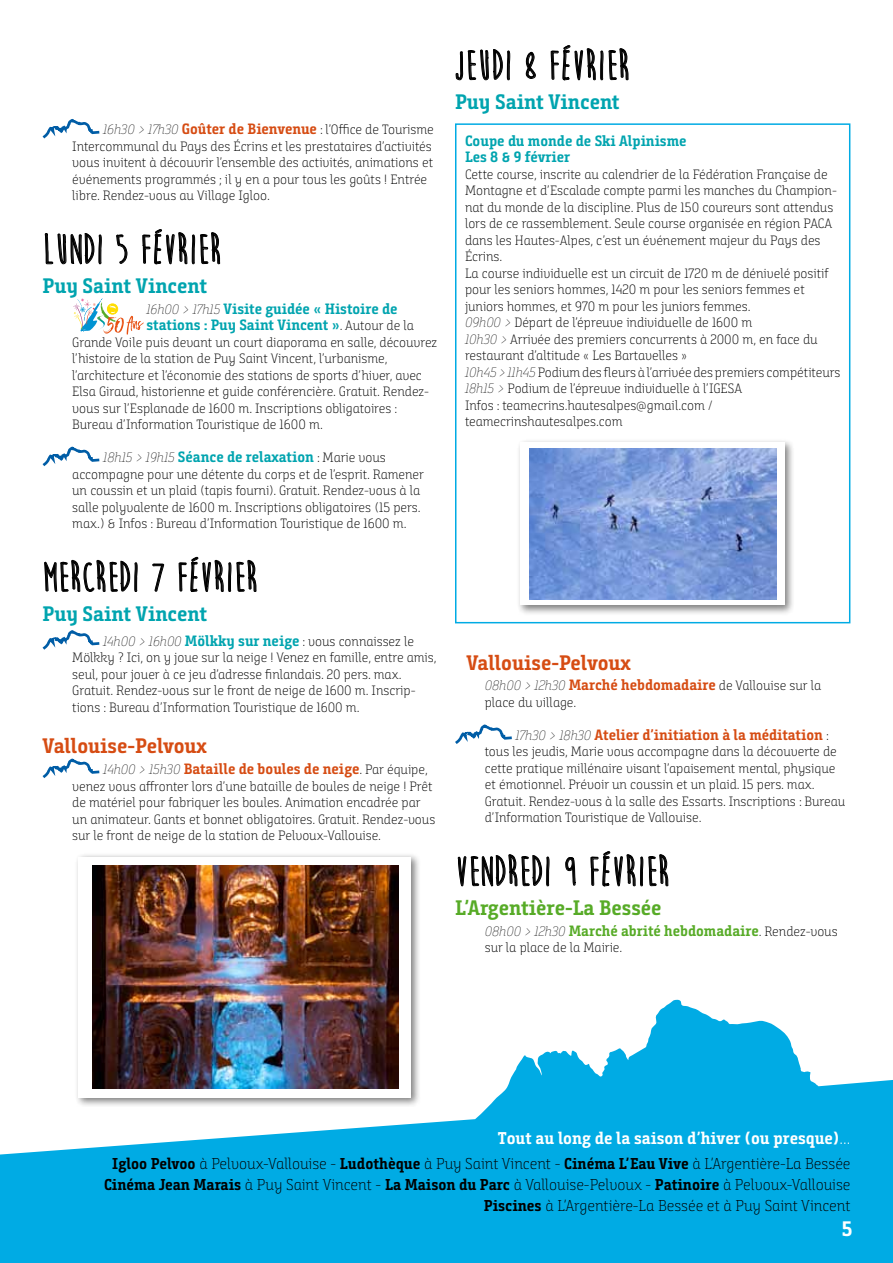
<style>
.page{position:relative;width:893px;height:1263px;background:#fff}
.page>*{position:absolute;margin:0;border:0;box-sizing:border-box;transform-origin:0 0}
.t1{font:700 42px "Moon Flower";color:#000}
.t2{font:700 21px "Bunday Slab";color:#00a4af}
.t3{font:700 21px "Bunday Slab";color:#d64c13}
.t4{font:700 21px "Bunday Slab";color:#57ab27}
.t5{font:700 21px "Bunday Slab";color:#fff}
.t6{font:700 17.1px "Bunday Slab";color:#fff}
.t7{font:15.75px/21px "Bunday Slab Light Up";color:#000;text-align:right}
.t8{font:700 15px/16.5px "Bunday Slab";color:#00a4af}
.t9{font:700 15px "Bunday Slab";color:#d64c13}
.t10{font:700 15px "Bunday Slab";color:#57ab27}
.t11{font:13.5px/16.5px "Bunday Slab Light Up";color:#000}
.s1{font-family:"Bunday Slab";font-weight:100;font-style:italic}
.s2{font-family:"Bunday Slab";font-weight:700;font-size:15px;color:#d64c13}
.s3{font-weight:100;font-style:italic;font-size:13.5px;color:#000}
.s4{font-family:"Bunday Slab Light Up";font-weight:400;font-size:13.5px;color:#000}
.s5{font-family:"Bunday Slab";font-weight:700;font-size:15px;color:#00a4af}
.s6{font-family:"Bunday Slab Light Up";font-weight:400}
.s7{font-family:"Bunday Slab";font-weight:700}
</style>
<div class="page">
<svg style="left:42px;top:119px;width:58px;height:20px"></svg>
<svg style="left:44px;top:233px;width:58px;height:32px"></svg>
<svg style="left:116px;top:229px;width:104px;height:36px"></svg>
<svg style="left:73px;top:298px;width:71px;height:37px"></svg>
<svg style="left:42px;top:446px;width:58px;height:21px"></svg>
<svg style="left:44px;top:559px;width:94px;height:33px"></svg>
<svg style="left:152px;top:556px;width:105px;height:36px"></svg>
<svg style="left:42px;top:630px;width:58px;height:20px"></svg>
<svg style="left:42px;top:758px;width:58px;height:20px"></svg>
<svg style="left:455px;top:49px;width:56px;height:32px"></svg>
<svg style="left:525px;top:45px;width:104px;height:36px"></svg>
<div style="left:516px;top:438px;width:279px;height:177px;background:#000;opacity:.5"></div>
<div style="left:520px;top:442px;width:265px;height:163px;background:#fff"></div>
<img style="left:530px;top:448px;width:247px;height:151px">
<div style="left:455px;top:123px;width:395px;height:500px;border:2px solid #00abe4"></div>
<svg style="left:455px;top:724px;width:57px;height:20px"></svg>
<svg style="left:457px;top:854px;width:93px;height:33px"></svg>
<svg style="left:565px;top:851px;width:104px;height:36px"></svg>
<svg style="left:0;top:999px;width:893px;height:264px;fill:#00abe4"></svg>
<div style="left:74px;top:852px;width:347px;height:255px;background:#000;opacity:.5"></div>
<div style="left:79px;top:857px;width:332px;height:240px;background:#fff"></div>
<img style="left:93px;top:866px;width:306px;height:222px">
<p class="t11" style="left:72px;top:121px;width:363px;text-indent:31px"><span class="s1">16h30 &gt; 17h30</span> <span class="s2">Goûter de Bienvenue</span> : l’Office de Tourisme Intercommunal du Pays des Écrins et les prestataires d’activités vous invitent à découvrir l’ensemble des activités, animations et événements programmés ; il y en a pour tous les goûts ! Entrée libre. Rendez-vous au Village Igloo.</p>
<h1 class="t1" style="left:43px;top:228px;width:180px">LUNDI 5 FÉVRIER</h1>
<h2 class="t2" style="left:43px;top:273px;width:166px">Puy Saint Vincent</h2>
<p class="t8" style="left:146px;top:300px;width:269px"><span class="s3">16h00 &gt; 17h15</span> Visite guidée « Histoire de stations : Puy Saint Vincent »<span class="s4">. Autour de la</span></p>
<p class="t11" style="left:72px;top:334px;width:366px">Grande Voile puis devant un court diaporama en salle, découvrez l’histoire de la station de Puy Saint Vincent, l’urbanisme, l’architecture et l’économie des stations de sports d’hiver, avec Elsa Giraud, historienne et guide conférencière. Gratuit. Rendez&shy;vous sur l’Esplanade de 1600 m. Inscriptions obligatoires :<br>Bureau d’Information Touristique de 1600 m.</p>
<p class="t8" style="left:103px;top:449px;width:284px"><span class="s3">18h15 &gt; 19h15</span> Séance de relaxation <span class="s4">: Marie vous</span></p>
<p class="t11" style="left:72px;top:466px;width:353px">accompagne pour une détente du corps et de l’esprit. Ramener un coussin et un plaid (tapis fourni). Gratuit. Rendez-vous à la salle polyvalente de 1600 m. Inscriptions obligatoires (15 pers. max.) &amp; Infos : Bureau d’Information Touristique de 1600 m.</p>
<h1 class="t1" style="left:43px;top:555px;width:217px">MERCREDI 7 FÉVRIER</h1>
<h2 class="t2" style="left:43px;top:601px;width:166px">Puy Saint Vincent</h2>
<p class="t11" style="left:72px;top:633px;width:366px;text-indent:31px"><span class="s1">14h00 &gt; 16h00</span> <span class="s5">Mölkky sur neige</span> : vous connaissez le Mölkky ? Ici, on y joue sur la neige ! Venez en famille, entre amis, seul, pour jouer à ce jeu d’adresse finlandais. 20 pers. max.<br>Gratuit. Rendez-vous sur le front de neige de 1600 m. Inscrip&shy;tions : Bureau d’Information Touristique de 1600 m.</p>
<h2 class="t3" style="left:43px;top:733px;width:166px">Vallouise-Pelvoux</h2>
<p class="t9" style="left:103px;top:760px;width:326px"><span class="s3">14h00 &gt; 15h30</span> Bataille de boules de neige<span class="s4">. Par équipe,</span></p>
<p class="t11" style="left:72px;top:778px;width:365px">venez vous affronter lors d’une bataille de boules de neige ! Prêt de matériel pour fabriquer les boules. Animation encadrée par un animateur. Gants et bonnet obligatoires. Gratuit. Rendez-vous sur le front de neige de la station de Pelvoux-Vallouise.</p>
<h1 class="t1" style="left:455px;top:44px;width:176px">JEUDI 8 FÉVRIER</h1>
<h2 class="t2" style="left:455px;top:89px;width:166px">Puy Saint Vincent</h2>
<p class="t8" style="left:465px;top:132px;width:223px">Coupe du monde de Ski Alpinisme<br>Les 8 &amp; 9 février</p>
<p class="t11" style="left:465px;top:166px;width:377px">Cette course, inscrite au calendrier de la Fédération Française de Montagne et d’Escalade compte parmi les manches du Champion&shy;nat du monde de la discipline. Plus de 150 coureurs sont attendus lors de ce rassemblement. Seule course organisée en région PACA dans les Hautes-Alpes, c’est un événement majeur du Pays des Écrins.<br>La course individuelle est un circuit de 1720 m de dénivelé positif pour les seniors hommes, 1420 m pour les seniors femmes et juniors hommes, et 970 m pour les juniors femmes.<br><span class="s1">09h00 &gt;</span> Départ de l’épreuve individuelle de 1600 m<br><span class="s1">10h30 &gt;</span> Arrivée des premiers concurrents à 2000 m, en face du restaurant d’altitude « Les Bartavelles »<br><span class="s1">10h45 &gt; 11h45</span> Podium des fleurs à l’arrivée des premiers compétiteurs <span class="s1">18h15 &gt;</span> Podium de l’épreuve individuelle à l’IGESA<br>Infos : teamecrins.hautesalpes@gmail.com / teamecrinshautesalpes.com</p>
<h2 class="t3" style="left:466px;top:650px;width:166px">Vallouise-Pelvoux</h2>
<p class="t9" style="left:485px;top:676px;width:338px"><span class="s3">08h00 &gt; 12h30</span> Marché hebdomadaire <span class="s4">de Vallouise sur la</span></p>
<p class="t11" style="left:485px;top:694px;width:93px">place du village.</p>
<p class="t9" style="left:515px;top:726px;width:315px"><span class="s3">17h30 &gt; 18h30</span> Atelier d’initiation à la méditation <span class="s4">:</span></p>
<p class="t11" style="left:485px;top:743px;width:362px">tous les jeudis, Marie vous accompagne dans la découverte de cette pratique millénaire visant l’apaisement mental, physique et émotionnel. Prévoir un coussin et un plaid. 15 pers. max.<br>Gratuit. Rendez-vous à la salle des Essarts. Inscriptions : Bureau d’Information Touristique de Vallouise.</p>
<h1 class="t1" style="left:455px;top:850px;width:216px">VENDREDI 9 FÉVRIER</h1>
<h2 class="t4" style="left:455px;top:895px;width:208px">L’Argentière-La Bessée</h2>
<p class="t10" style="left:485px;top:921px;width:354px"><span class="s3">08h00 &gt; 12h30</span> Marché abrité hebdomadaire<span class="s4">. Rendez-vous</span></p>
<p class="t11" style="left:485px;top:939px;width:139px">sur la place de la Mairie.</p>
<p class="t6" style="left:498px;top:1128px;width:354px">Tout au long de la saison d’hiver (ou presque)<span class="s6">...</span></p>
<p class="t7" style="left:104px;top:1153px;width:748px"><span class="s7">Igloo Pelvoo</span> à Pelvoux-Vallouise - <span class="s7">Ludothèque</span> à Puy Saint Vincent - <span class="s7">Cinéma L’Eau Vive</span> à L’Argentière-La Bessée<br><span class="s7">Cinéma Jean Marais</span> à Puy Saint Vincent - <span class="s7">La Maison du Parc</span> à Vallouise-Pelvoux - <span class="s7">Patinoire</span> à Pelvoux-Vallouise<br><span class="s7">Piscines</span> à L’Argentière-La Bessée et à Puy Saint Vincent</p>
<h2 class="t5" style="left:842px;top:1216px;width:12px">5</h2>
</div>
